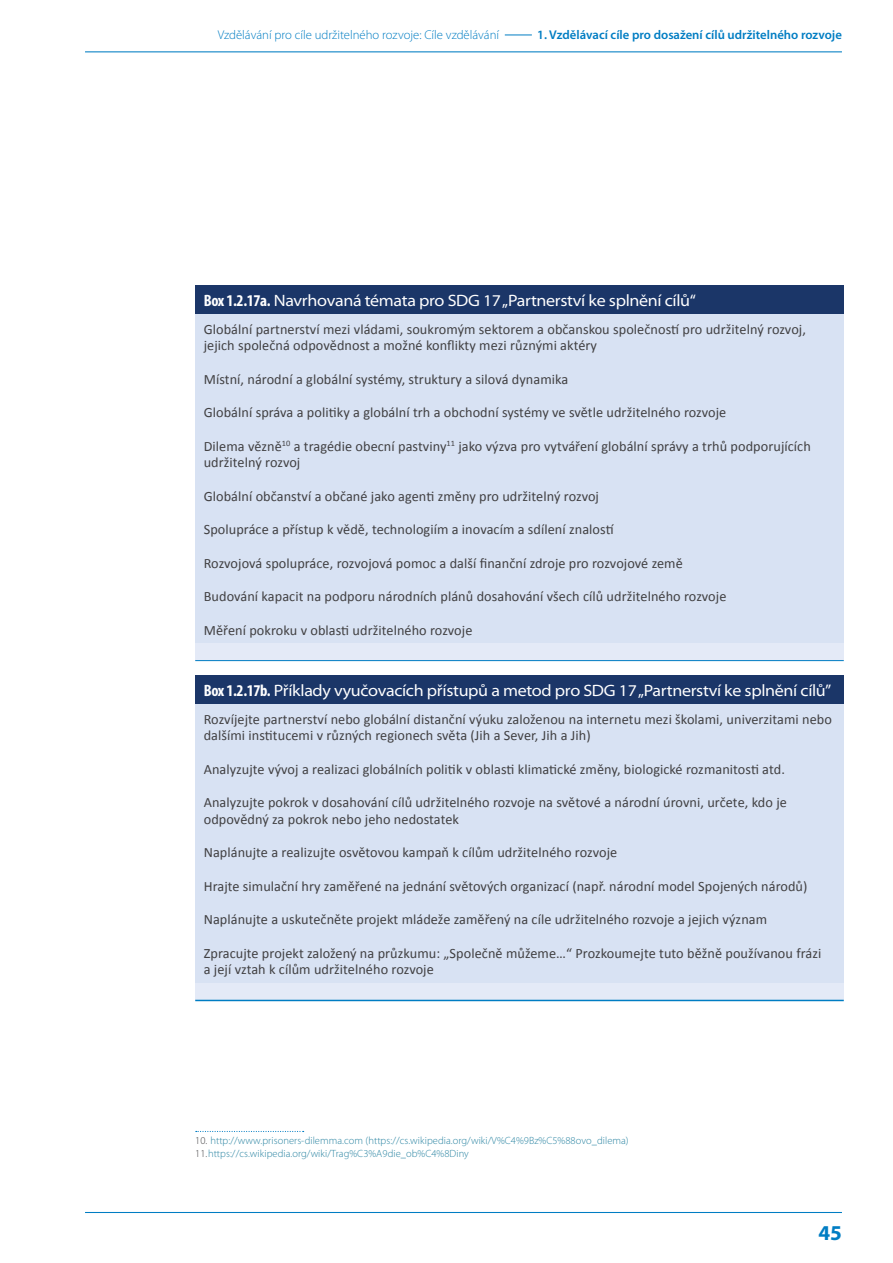
<style>
.page{position:relative;width:893px;height:1263px;background:#fff}
.page>*{position:absolute;margin:0;border:0;box-sizing:border-box;transform-origin:0 0}
.t1{font:700 21.15px "Myriad Pro";color:#007dc3}
.title_box{font:semi-expanded 16.5px "Myriad Pro";letter-spacing:-.02em;color:#fff}
.text_box{font:14.25px/16.5px "Calibri";letter-spacing:.005em;color:#414042}
.t2{font:300 12.75px "Myriad Pro";color:#007dc3}
.t3{font:600 12.75px "Myriad Pro";color:#007dc3}
.footnotes{font:300 10.5px "Myriad Pro";letter-spacing:.005em;color:#2a84a2}
.s1{font-weight:700;font-stretch:condensed}
.s2{color:#414042}
</style>
<div class="page">
<hr style="left:85px;top:51px;width:757px;height:1px;background:#007dc3">
<svg style="left:505px;top:35px;width:27px;height:1px"></svg>
<hr style="left:85px;top:1212px;width:757px;height:1px;background:#007dc3">
<div style="left:195px;top:285px;width:649px;height:29px;background:#1b3668"></div>
<div style="left:195px;top:314px;width:649px;height:329px;background:#d8e2f3"></div>
<div style="left:195px;top:643px;width:649px;height:18px;background:#e4eaf7"></div>
<hr style="left:195px;top:660px;width:649px;height:1px;background:#007dc3">
<div style="left:195px;top:675px;width:649px;height:30px;background:#1b3668"></div>
<div style="left:195px;top:705px;width:649px;height:278px;background:#d8e2f3"></div>
<div style="left:195px;top:983px;width:649px;height:17px;background:#e4eaf7"></div>
<hr style="left:195px;top:1000px;width:649px;height:1px;background:#007dc3">
<svg style="left:196px;top:1131px;width:108px;height:1px"></svg>
<p class="t2" style="left:218px;top:27px;width:283px">Vzdělávání pro cíle udržitelného rozvoje: Cíle vzdělávání</p>
<p class="t3" style="left:537px;top:28px;width:306px">1. Vzdělávací cíle pro dosažení cílů udržitelného rozvoje</p>
<p class="title_box" style="left:204px;top:291px;width:494px"><span class="s1">Box 1.2.17a.</span> Navrhovaná témata pro SDG 17 „Partnerství ke splnění cílů“</p>
<p class="text_box" style="left:204px;top:321px;width:604px">Globální partnerství mezi vládami, soukromým sektorem a občanskou společností pro udržitelný rozvoj, jejich společná odpovědnost a možné konflikty mezi různými aktéry</p>
<p class="text_box" style="left:204px;top:371px;width:366px">Místní, národní a globální systémy, struktury a silová dynamika</p>
<p class="text_box" style="left:204px;top:404px;width:524px">Globální správa a politiky a globální trh a obchodní systémy ve světle udržitelného rozvoje</p>
<p class="text_box" style="left:204px;top:438px;width:609px">Dilema vězně<sup>10</sup> a tragédie obecní pastviny<sup>11</sup> jako výzva pro vytváření globální správy a trhů podporujících udržitelný rozvoj</p>
<p class="text_box" style="left:204px;top:488px;width:397px">Globální občanství a občané jako agenti změny pro udržitelný rozvoj</p>
<p class="text_box" style="left:204px;top:521px;width:411px">Spolupráce a přístup k vědě, technologiím a inovacím a sdílení znalostí</p>
<p class="text_box" style="left:204px;top:555px;width:481px">Rozvojová spolupráce, rozvojová pomoc a další finanční zdroje pro rozvojové země</p>
<p class="text_box" style="left:204px;top:588px;width:524px">Budování kapacit na podporu národních plánů dosahování všech cílů udržitelného rozvoje</p>
<p class="text_box" style="left:204px;top:622px;width:270px">Měření pokroku v oblasti udržitelného rozvoje</p>
<p class="title_box" style="left:204px;top:681px;width:629px"><span class="s1">Box 1.2.17b.</span> Příklady vyučovacích přístupů a metod pro SDG 17 „Partnerství ke splnění cílů”</p>
<p class="text_box" style="left:204px;top:711px;width:630px">Rozvíjejte partnerství nebo globální distanční výuku založenou na internetu mezi školami, univerzitami nebo dalšími institucemi v různých regionech světa (Jih a Sever, Jih a Jih)</p>
<p class="text_box" style="left:204px;top:761px;width:583px">Analyzujte vývoj a realizaci globálních politik v oblasti klimatické změny, biologické rozmanitosti atd.</p>
<p class="text_box" style="left:204px;top:794px;width:585px">Analyzujte pokrok v dosahování cílů udržitelného rozvoje na světové a národní úrovni, určete, kdo je odpovědný za pokrok nebo jeho nedostatek</p>
<p class="text_box" style="left:204px;top:844px;width:415px">Naplánujte a realizujte osvětovou kampaň k cílům udržitelného rozvoje</p>
<p class="text_box" style="left:204px;top:878px;width:605px">Hrajte simulační hry zaměřené na jednání světových organizací (např. národní model Spojených národů)</p>
<p class="text_box" style="left:204px;top:911px;width:565px">Naplánujte a uskutečněte projekt mládeže zaměřený na cíle udržitelného rozvoje a jejich význam</p>
<p class="text_box" style="left:204px;top:945px;width:619px">Zpracujte projekt založený na průzkumu: „Společně můžeme…“ Prozkoumejte tuto běžně používanou frázi a její vztah k cílům udržitelného rozvoje</p>
<p class="footnotes" style="left:195px;top:1134px;width:435px"><span class="s2">10.</span> http://www.prisoners-dilemma.com (https://cs.wikipedia.org/wiki/V%C4%9Bz%C5%88ovo_dilema)</p>
<p class="footnotes" style="left:195px;top:1147px;width:275px"><span class="s2">11.</span>https://cs.wikipedia.org/wiki/Trag%C3%A9die_ob%C4%8Diny</p>
<h1 class="t1" style="left:818px;top:1221px;width:25px">45</h1>
</div>
